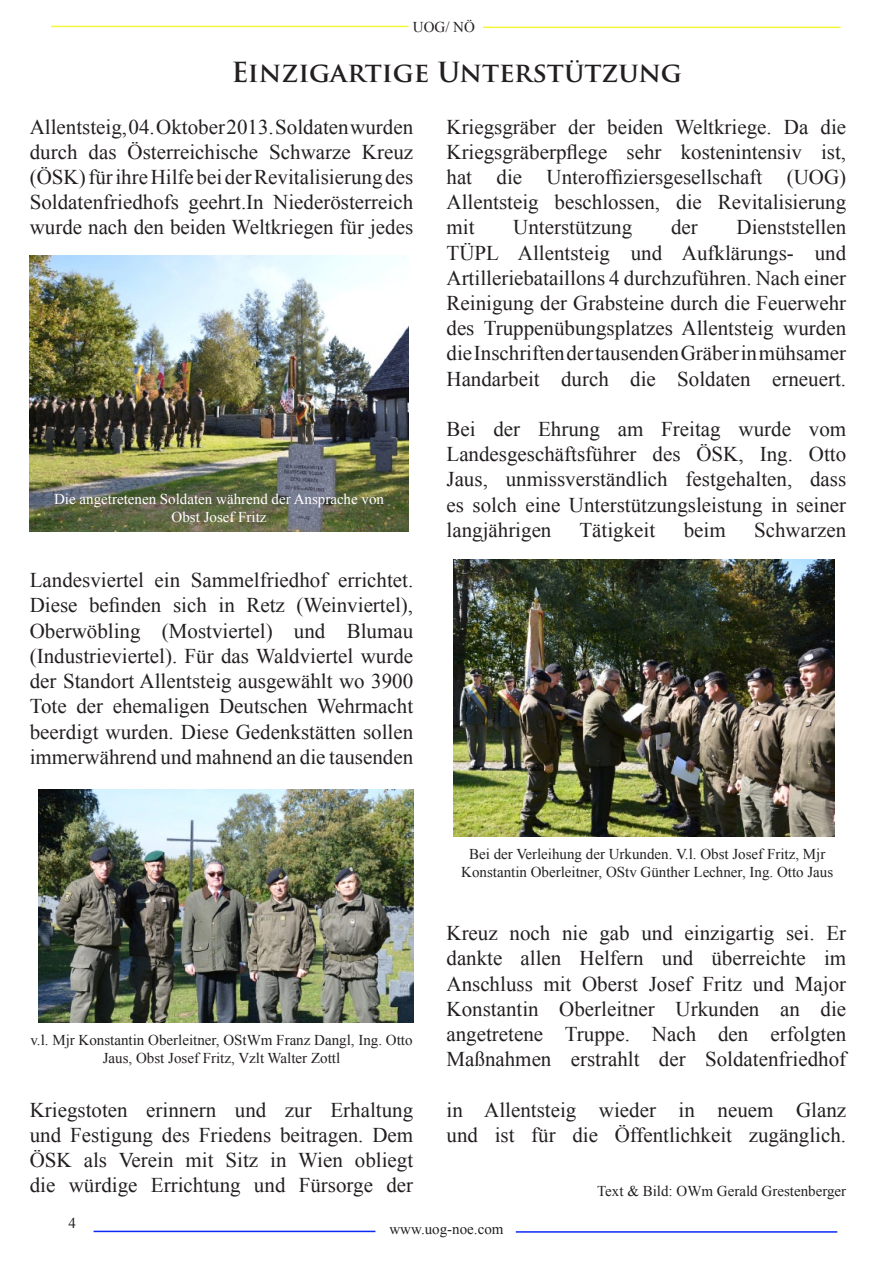
<style>
.page{position:relative;width:893px;height:1263px;background:#fff}
.page>*{position:absolute;margin:0;border:0;box-sizing:border-box;transform-origin:0 0}
.t1{font:700 27px "Trajan Pro";color:#231f20}
.t2{font:21px/25.2px "Times New Roman";color:#231f20;text-align:justify}
.t3{font:15px/18px "Times New Roman";color:#231f20;text-align:center}
.t4{font:15px/18px "Times New Roman";color:#fff;text-align:center}
</style>
<div class="page">
<hr style="left:94px;top:1231px;width:281px;height:1px;background:#092af5">
<hr style="left:516px;top:1231px;width:321px;height:2px;background:#092af5">
<hr style="left:51px;top:26px;width:357px;height:1px;background:#f5f53c">
<hr style="left:483px;top:27px;width:357px;height:1px;background:#f5f53c">
<img style="left:30px;top:255px;width:378px;height:277px">
<img style="left:454px;top:559px;width:380px;height:278px">
<img style="left:38px;top:789px;width:375px;height:233px">
<p class="t3" style="left:413px;top:18px;width:64px">UOG/ NÖ</p>
<p class="t1" style="left:231px;top:55px;width:452px">Einzigartige Unterstützung</p>
<p class="t2" style="left:30px;top:114px;width:385px">Allentsteig, 04. Oktober 2013. Soldaten wurden durch das Österreichische Schwarze Kreuz (ÖSK) für ihre Hilfe bei der Revitalisierung des Soldatenfriedhofs geehrt.In Niederösterreich wurde nach den beiden Weltkriegen für jedes</p>
<p class="t2" style="left:446px;top:114px;width:401px">Kriegsgräber der beiden Weltkriege. Da die Kriegsgräberpflege sehr kostenintensiv ist, hat die Unteroffiziersgesellschaft (UOG)<br>Allentsteig beschlossen, die Revitalisierung mit</p>
<p class="t2" style="left:446px;top:214px;width:401px;text-indent:290px">Dienststellen TÜPL Allentsteig und Aufklärungs- und Artilleriebataillons 4 durchzuführen. Nach einer Reinigung der Grabsteine durch die Feuerwehr des Truppenübungsplatzes Allentsteig wurden die Inschriften der tausenden Gräber in mühsamer Handarbeit durch die Soldaten erneuert.</p>
<p class="t2" style="left:446px;top:416px;width:401px">Bei der Ehrung am Freitag wurde vom Landesgeschäftsführer des ÖSK, Ing. Otto Jaus, unmissverständlich festgehalten, dass es solch eine Unterstützungsleistung in seiner langjährigen</p>
<p class="t2" style="left:513px;top:214px;width:120px">Unterstützung</p>
<p class="t2" style="left:671px;top:214px;width:28px">der</p>
<p class="t4" style="left:54px;top:489px;width:331px">Die angetretenen Soldaten während der Ansprache von<br>Obst Josef Fritz</p>
<p class="t2" style="left:579px;top:517px;width:77px">Tätigkeit</p>
<p class="t2" style="left:684px;top:517px;width:44px">beim</p>
<p class="t2" style="left:754px;top:517px;width:94px">Schwarzen</p>
<p class="t2" style="left:30px;top:567px;width:385px">Landesviertel ein Sammelfriedhof errichtet.<br>Diese befinden sich in Retz (Weinviertel), Oberwöbling (Mostviertel) und Blumau (Industrieviertel). Für das Waldviertel wurde der Standort Allentsteig ausgewählt wo 3900<br>Tote der ehemaligen Deutschen Wehrmacht beerdigt wurden. Diese Gedenkstätten sollen immerwährend und mahnend an die tausenden</p>
<p class="t3" style="left:30px;top:1031px;width:384px">v.l. Mjr Konstantin Oberleitner, OStWm Franz Dangl, Ing. Otto<br>Jaus, Obst Josef Fritz, Vzlt Walter Zottl</p>
<p class="t2" style="left:30px;top:1096px;width:385px">Kriegstoten erinnern und zur Erhaltung und Festigung des Friedens beitragen. Dem ÖSK als Verein mit Sitz in Wien obliegt die würdige Errichtung und Fürsorge der</p>
<p class="t3" style="left:461px;top:844px;width:374px">Bei der Verleihung der Urkunden. V.l. Obst Josef Fritz, Mjr<br>Konstantin Oberleitner, OStv Günther Lechner, Ing. Otto Jaus</p>
<p class="t2" style="left:446px;top:920px;width:401px">Kreuz noch nie gab und einzigartig sei. Er dankte allen Helfern und überreichte im Anschluss mit Oberst Josef Fritz und Major Konstantin Oberleitner Urkunden an die angetretene Truppe. Nach den erfolgten Maßnahmen erstrahlt der Soldatenfriedhof</p>
<p class="t2" style="left:446px;top:1096px;width:401px">in Allentsteig wieder in neuem Glanz und ist für die Öffentlichkeit zugänglich.</p>
<p class="t3" style="left:597px;top:1181px;width:251px">Text &amp; Bild: OWm Gerald Grestenberger</p>
<p class="t3" style="left:69px;top:1214px;width:9px">4</p>
<p class="t3" style="left:389px;top:1219px;width:116px">www.uog-noe.com</p>
</div>
